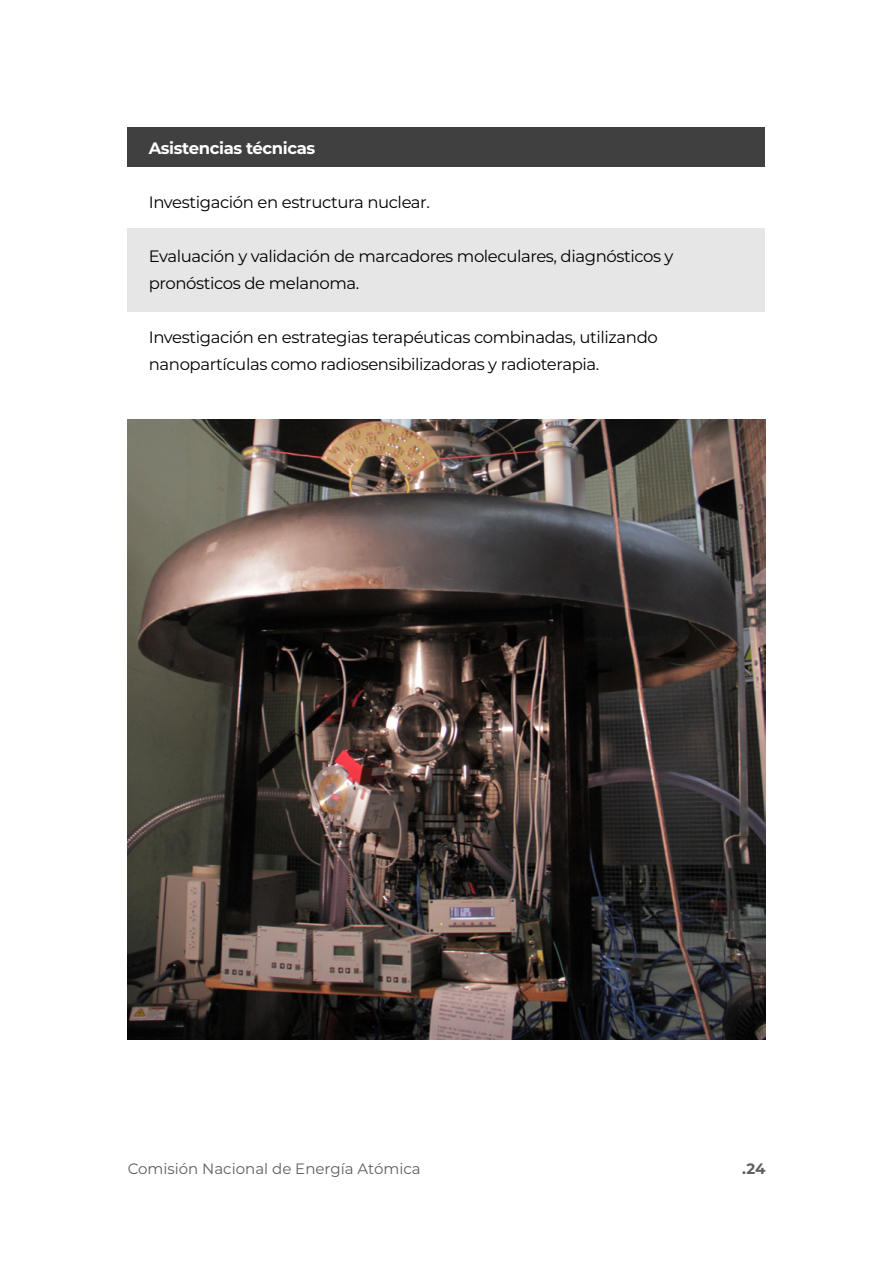
<style>
.page{position:relative;width:893px;height:1263px;background:#fff}
.page>*{position:absolute;margin:0;border:0;box-sizing:border-box;transform-origin:0 0}
.t1{font:16.5px/27px "Montserrat";letter-spacing:-.025em;color:#000}
.t2{font:700 16.5px "Montserrat";letter-spacing:-.025em;color:#fff}
.t3{font:15px "Montserrat";color:#1a171b}
.t4{font:700 15px "Montserrat";color:#1a171b}
</style>
<div class="page">
<div style="left:128px;top:128px;width:637px;height:39px;background:#404040"></div>
<div style="left:128px;top:228px;width:637px;height:83px;background:#e6e6e6"></div>
<img style="left:128px;top:419px;width:637px;height:620px">
<p class="t2" style="left:149px;top:136px;width:168px">Asistencias técnicas</p>
<p class="t1" style="left:149px;top:188px;width:282px">Investigación en estructura nuclear.</p>
<p class="t1" style="left:149px;top:242px;width:526px">Evaluación y validación de marcadores moleculares, diagnósticos y pronósticos de melanoma.</p>
<p class="t1" style="left:149px;top:323px;width:510px">Investigación en estrategias terapéuticas combinadas, utilizando nanopartículas como radiosensibilizadoras y radioterapia.</p>
<p class="t3" style="left:128px;top:1159px;width:295px">Comisión Nacional de Energía Atómica</p>
<p class="t4" style="left:742px;top:1158px;width:25px">.24</p>
</div>
